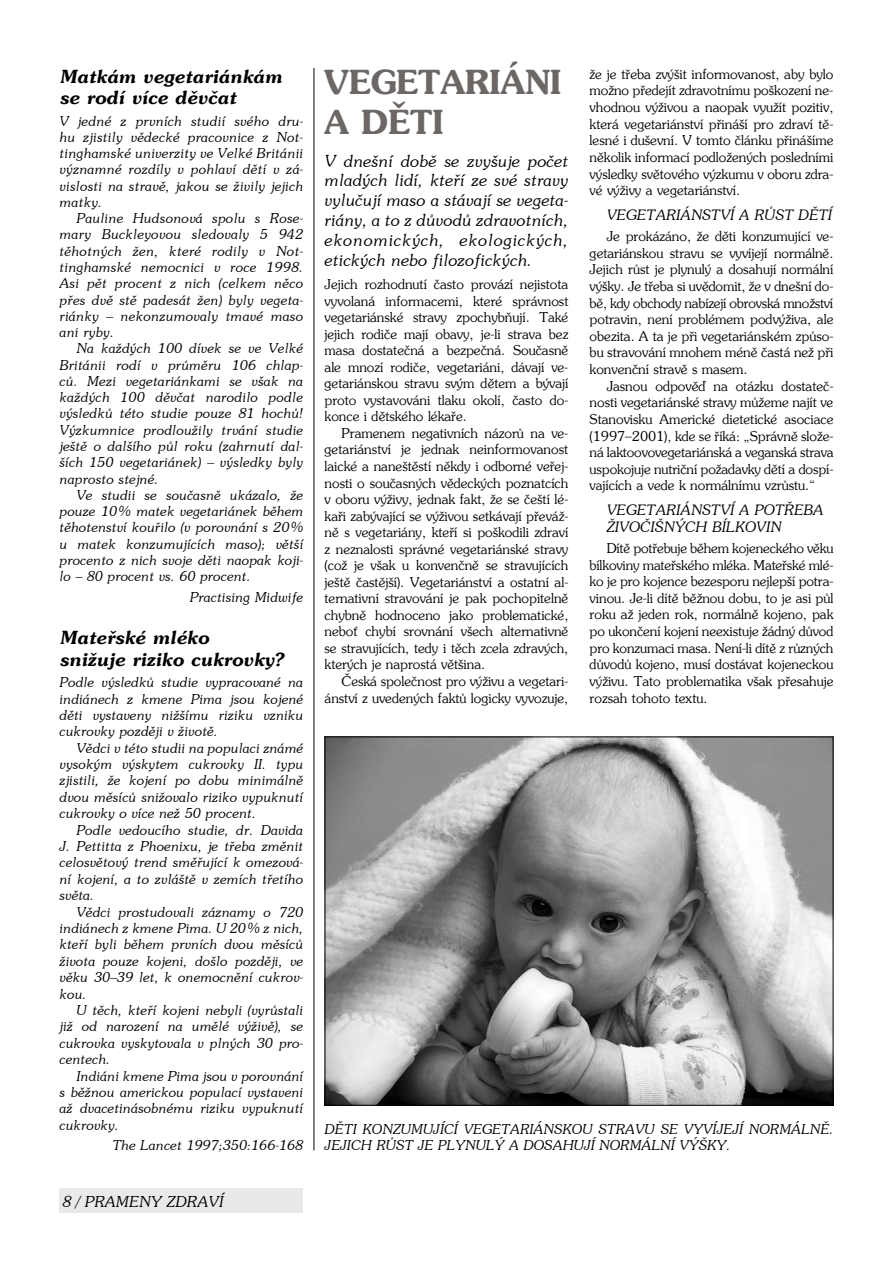
<style>
.page{position:relative;width:893px;height:1263px;background:#fff}
.page>*{position:absolute;margin:0;border:0;box-sizing:border-box;transform-origin:0 0}
.t1{font:700 33px/39.8px "Southern";color:#6c6764}
.t2{font:italic 700 18px/21.8px "Southern";color:#000}
.t3{font:italic 16.5px/20px "Southern";color:#000;text-align:justify}
.t4{font:italic 15px "Southern";color:#000}
.t5{font:italic 14.25px/16.6px "Southern";color:#000}
.t6{font:13.5px/16.6px "Southern";color:#000;text-align:justify}
.t7{font:italic 13.5px/16.2px "Southern";color:#000;text-align:justify}
</style>
<div class="page">
<div style="left:60px;top:1188px;width:243px;height:25px;background:#e9e9e8"></div>
<hr style="left:314px;top:68px;width:1px;height:1082px;background:#000">
<img style="left:327px;top:738px;width:504px;height:366px">
<h2 class="t2" style="left:60px;top:65px;width:224px">Matkám vegetariánkám se rodí více děvčat</h2>
<p class="t7" style="left:60px;top:112px;width:245px">V jedné z prvních studií svého dru&shy;hu zjistily vědecké pracovnice z Not&shy;tinghamské univerzity ve Velké Británii významné rozdíly v pohlaví dětí v zá&shy;vislosti na stravě, jakou se živily jejich matky.</p>
<p class="t7" style="left:60px;top:210px;width:245px;text-indent:17px">Pauline Hudsonová spolu s Rose&shy;mary Buckleyovou sledovaly 5 942 těhotných žen, které rodily v Not&shy;tinghamské nemocnici v roce 1998.<br>Asi pět procent z nich (celkem něco přes dvě stě padesát žen) byly vegeta&shy;riánky – nekonzumovaly tmavé maso ani ryby.</p>
<p class="t7" style="left:60px;top:340px;width:245px;text-indent:17px">Na každých 100 dívek se ve Velké Británii rodí v průměru 106 chlap&shy;ců. Mezi vegetariánkami se však na každých 100 děvčat narodilo podle výsledků této studie pouze 81 hochů!<br>Výzkumnice prodloužily trvání studie ještě o dalšího půl roku (zahrnutí dal&shy;ších 150 vegetariánek) – výsledky byly naprosto stejné.</p>
<p class="t7" style="left:60px;top:487px;width:246px;text-indent:17px">Ve studii se současně ukázalo, že pouze 10% matek vegetariánek během těhotenství kouřilo (v porovnání s 20% u matek konzumujících maso); větší procento z nich svoje děti naopak koji&shy;lo – 80 procent vs. 60 procent.</p>
<p class="t7" style="left:190px;top:588px;width:115px">Practising Midwife</p>
<h2 class="t2" style="left:60px;top:626px;width:226px">Mateřské mléko<br>snižuje riziko cukrovky?</h2>
<p class="t7" style="left:60px;top:674px;width:245px">Podle výsledků studie vypracované na indiánech z kmene Pima jsou kojené děti vystaveny nižšímu riziku vzniku cukrovky později v životě.</p>
<p class="t7" style="left:60px;top:739px;width:246px;text-indent:17px">Vědci v této studii na populaci známé vysokým výskytem cukrovky II. typu zjistili, že kojení po dobu minimálně dvou měsíců snižovalo riziko vypuknutí cukrovky o více než 50 procent.</p>
<p class="t7" style="left:60px;top:821px;width:245px;text-indent:17px">Podle vedoucího studie, dr. Davida J. Pettitta z Phoenixu, je třeba změnit celosvětový trend směřující k omezová&shy;ní kojení, a to zvláště v zemích třetího světa.</p>
<p class="t7" style="left:60px;top:903px;width:245px;text-indent:17px">Vědci prostudovali záznamy o 720 indiánech z kmene Pima. U 20% z nich, kteří byli během prvních dvou měsíců života pouze kojeni, došlo později, ve věku 30–39 let, k onemocnění cukrov&shy;kou.</p>
<p class="t7" style="left:60px;top:1002px;width:245px;text-indent:17px">U těch, kteří kojeni nebyli (vyrůstali již od narození na umělé výživě), se cukrovka vyskytovala v plných 30 pro&shy;centech.</p>
<p class="t7" style="left:60px;top:1067px;width:246px;text-indent:17px">Indiáni kmene Pima jsou v porovnání s běžnou americkou populací vystaveni až dvacetinásobnému riziku vypuknutí cukrovky.</p>
<p class="t7" style="left:112px;top:1137px;width:192px">The Lancet 1997;350:166-168</p>
<p class="t4" style="left:63px;top:1192px;width:162px">8 / pra meny zdraví</p>
<h1 class="t1" style="left:325px;top:61px;width:238px">VEGETARIÁNI<br>A DĚTI</h1>
<p class="t3" style="left:325px;top:150px;width:245px">V dnešní době se zvyšuje počet mladých lidí, kteří ze své stravy vylučují maso a stávají se vegeta&shy;riány, a to z důvodů zdravotních, ekonomických, ekologických, etických nebo filozofických.</p>
<p class="t6" style="left:325px;top:276px;width:245px">Jejich rozhodnutí často provází nejistota vyvolaná informacemi, které správnost vegetariánské stravy zpochybňují. Také jejich rodiče mají obavy, je-li strava bez masa dostatečná a bezpečná. Současně ale mnozí rodiče, vegetariáni, dávají ve&shy;getariánskou stravu svým dětem a bývají proto vystavováni tlaku okolí, často do&shy;konce i dětského lékaře.</p>
<p class="t6" style="left:325px;top:424px;width:245px;text-indent:17px">Pramenem negativních názorů na ve&shy;getariánství je jednak neinformovanost laické a naneštěstí někdy i odborné veřej&shy;nosti o současných vědeckých poznatcích v oboru výživy, jednak fakt, že se čeští lé&shy;kaři zabývající se výživou setkávají převáž&shy;ně s vegetariány, kteří si poškodili zdraví z neznalosti správné vegetariánské stravy (což je však u konvenčně se stravujících ještě častější). Vegetariánství a ostatní al&shy;ternativní stravování je pak pochopitelně chybně hodnoceno jako problematické, neboť chybí srovnání všech alternativně se stravujících, tedy i těch zcela zdravých, kterých je naprostá většina.</p>
<p class="t6" style="left:325px;top:673px;width:245px;text-align:right">Česká společnost pro výživu a vegetari&shy;ánství z uvedených faktů logicky vyvozuje,</p>
<p class="t6" style="left:590px;top:65px;width:245px">že je třeba zvýšit informovanost, aby bylo možno předejít zdravotnímu poškození ne&shy;vhodnou výživou a naopak využít pozitiv, která vegetariánství přináší pro zdraví tě&shy;lesné i duševní. V tomto článku přinášíme několik informací podložených posledními výsledky světového výzkumu v oboru zdra&shy;vé výživy a vegetariánství.</p>
<p class="t5" style="left:607px;top:207px;width:227px">Vegeta riánství a růst dětí</p>
<p class="t6" style="left:590px;top:228px;width:245px;text-indent:17px">Je prokázáno, že děti konzumující ve&shy;getariánskou stravu se vyvíjejí normálně.<br>Jejich růst je plynulý a dosahují normální výšky. Je třeba si uvědomit, že v dnešní do&shy;bě, kdy obchody nabízejí obrovská množství potravin, není problémem podvýživa, ale obezita. A ta je při vegetariánském způso&shy;bu stravování mnohem méně častá než při konvenční stravě s masem.</p>
<p class="t6" style="left:590px;top:377px;width:245px;text-indent:17px">Jasnou odpověď na otázku dostateč&shy;nosti vegetariánské stravy můžeme najít ve Stanovisku Americké dietetické asociace (1997–2001), kde se říká: „Správně slože&shy;ná laktoovovegetariánská a veganská strava uspokojuje nutriční požadavky dětí a dospí&shy;vajících a vede k normálnímu vzrůstu.“</p>
<p class="t5" style="left:607px;top:502px;width:216px">Vegeta riánství apotřeba živočišných bílkovin</p>
<p class="t6" style="left:590px;top:539px;width:245px;text-indent:17px">Dítě potřebuje během kojeneckého věku bílkoviny mateřského mléka. Mateřské mlé&shy;ko je pro kojence bezesporu nejlepší potra&shy;vinou. Je-li dítě běžnou dobu, to je asi půl roku až jeden rok, normálně kojeno, pak po ukončení kojení neexistuje žádný důvod pro konzumaci masa. Není-li dítě z různých důvodů kojeno, musí dostávat kojeneckou výživu. Tato problematika však přesahuje rozsah tohoto textu.</p>
<p class="t7" style="left:325px;top:1121px;width:510px;text-indent:336px">se vyvíjejí normálně.<br>Jejich růst je plynulý a dosa hují normální výšky.</p>
<p class="t7" style="left:325px;top:1121px;width:312px">děti konzumující vegeta riánskou stravu</p>
</div>
